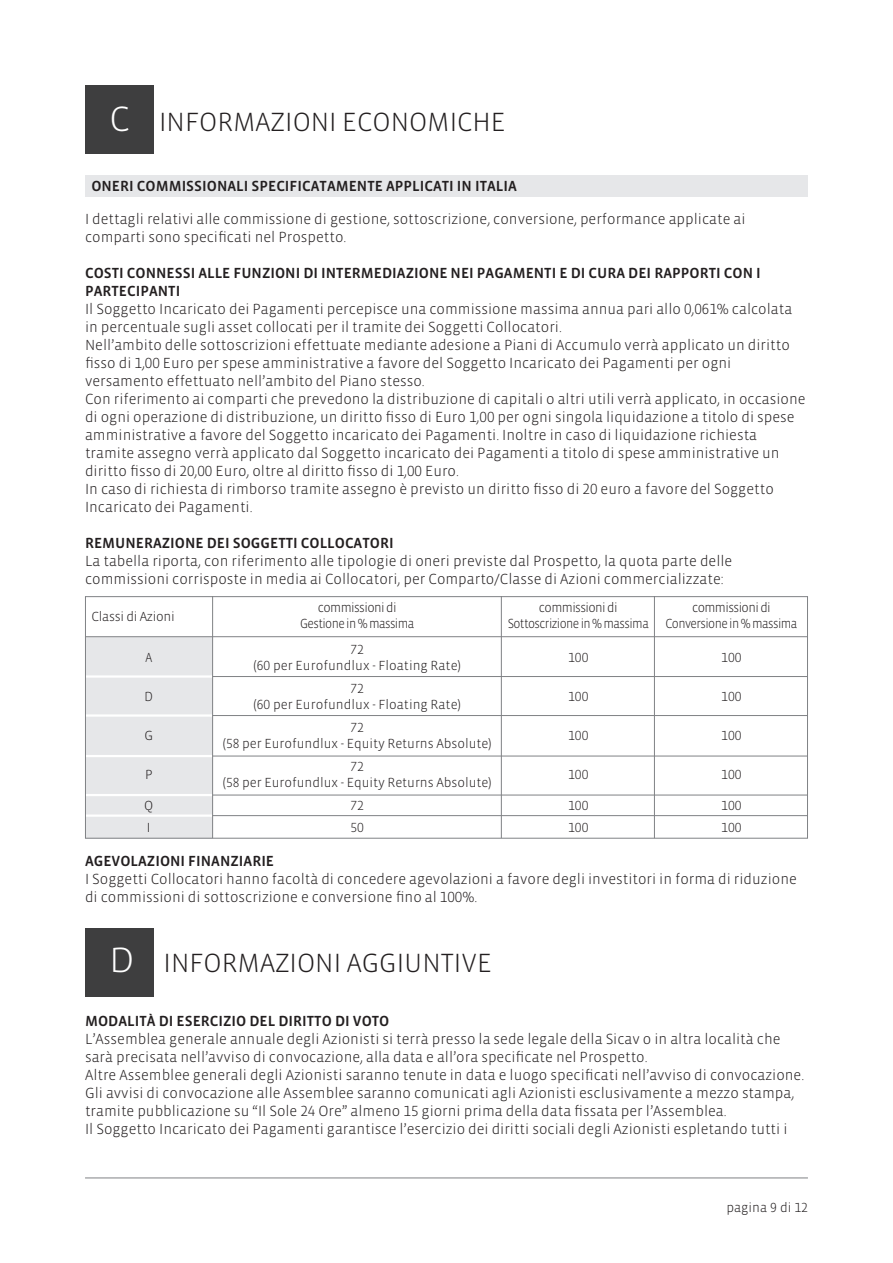
<style>
.page{position:relative;width:893px;height:1263px;background:#fff}
.page>*{position:absolute;margin:0;border:0;box-sizing:border-box;transform-origin:0 0}
.t1{font:300 27px "Vista Sans OTCE";color:#231f20}
.t2{font:300 15px/18px "Vista Sans OTCE";color:#231f20}
.t3{font:500 15px/18px "Vista Sans OTCE";color:#231f20}
.t4{font:300 13.5px "Vista Sans OTCE";letter-spacing:-.005em;color:#231f20}
.t5{font:300 13.5px "Vista Sans OTCE";letter-spacing:-.045em;color:#231f20;scale:.92 1}
.t6{font:300 13.5px "Vista Sans OTCE";letter-spacing:-.045em;color:#231f20;scale:.96 1}
.t7{font:300 13.5px "Vista Sans OTCE";letter-spacing:-.005em;color:#231f20;scale:.91 1}
.s1{font-size:36px;color:#fff}
</style>
<div class="page">
<div style="left:85px;top:637px;width:128px;height:201px;background:#e6e7e9"></div>
<hr style="left:81px;top:675px;width:132px;height:3px;background:#fff">
<hr style="left:213px;top:676px;width:595px;height:1px;background:#808285">
<hr style="left:81px;top:714px;width:132px;height:3px;background:#fff">
<hr style="left:213px;top:715px;width:595px;height:1px;background:#808285">
<hr style="left:81px;top:755px;width:132px;height:2px;background:#fff">
<hr style="left:213px;top:756px;width:595px;height:1px;background:#808285">
<hr style="left:81px;top:794px;width:132px;height:2px;background:#fff">
<hr style="left:81px;top:814px;width:132px;height:3px;background:#fff">
<hr style="left:213px;top:795px;width:595px;height:1px;background:#808285">
<hr style="left:213px;top:815px;width:595px;height:1px;background:#808285">
<hr style="left:85px;top:636px;width:723px;height:1px;background:#808285">
<hr style="left:501px;top:596px;width:1px;height:242px;background:#808285">
<hr style="left:212px;top:596px;width:1px;height:242px;background:#808285">
<hr style="left:654px;top:596px;width:1px;height:242px;background:#808285">
<div style="left:85px;top:596px;width:723px;height:243px;border:1px solid #808285"></div>
<div style="left:85px;top:928px;width:68px;height:69px;background:#3e3e3f"></div>
<div style="left:85px;top:175px;width:723px;height:22px;background:#e6e7e9"></div>
<div style="left:85px;top:85px;width:68px;height:69px;background:#3e3e3f"></div>
<hr style="left:85px;top:1177px;width:723px;height:1px;background:#808285">
<h1 class="t1" style="left:109px;top:111px;width:398px"><span class="s1">C</span> INFORMAZIONI ECONOMICHE</h1>
<p class="t3" style="left:91px;top:178px;width:427px">ONERI COMMISSIONALI SPECIFICATAMENTE APPLICATI IN ITALIA</p>
<p class="t2" style="left:85px;top:211px;width:662px">I dettagli relativi alle commissione di gestione, sottoscrizione, conversione, performance applicate ai comparti sono specificati nel Prospetto.</p>
<p class="t3" style="left:85px;top:265px;width:677px">COSTI CONNESSI ALLE FUNZIONI DI INTERMEDIAZIONE NEI PAGAMENTI E DI CURA DEI RAPPORTI CON I<br>PARTE CIPANTI</p>
<p class="t2" style="left:85px;top:301px;width:722px">Il Soggetto Incaricato dei Pagamenti percepisce una commissione massima annua pari allo 0,061% calcolata in percentuale sugli asset collocati per il tramite dei Soggetti Collocatori.<br>Nell’ambito delle sottoscrizioni effettuate mediante adesione a Piani di Accumulo verrà applicato un diritto fisso di 1,00 Euro per spese amministrative a favore del Soggetto Incaricato dei Pagamenti per ogni versamento effettuato nell’ambito del Piano stesso.<br>Con riferimento ai comparti che prevedono la distribuzione di capitali o altri utili verrà applicato, in occasione di ogni operazione di distribuzione, un diritto fisso di Euro 1,00 per ogni singola liquidazione a titolo di spese amministrative a favore del Soggetto incaricato dei Pagamenti. Inoltre in caso di liquidazione richiesta tramite assegno verrà applicato dal Soggetto incaricato dei Pagamenti a titolo di spese amministrative un diritto fisso di 20,00 Euro, oltre al diritto fisso di 1,00 Euro.<br>In caso di richiesta di rimborso tramite assegno è previsto un diritto fisso di 20 euro a favore del Soggetto Incaricato dei Pagamenti.</p>
<p class="t3" style="left:85px;top:535px;width:310px">REMUNERAZIONE DEI SOGGETTI COLLOCATORI</p>
<p class="t2" style="left:85px;top:553px;width:649px">La tabella riporta, con riferimento alle tipologie di oneri previste dal Prospetto, la quota parte delle commissioni corrisposte in media ai Collocatori, per Comparto/Classe di Azioni commercializzate:</p>
<p class="t6" style="left:318px;top:602px;width:83px">commissioni di</p>
<p class="t6" style="left:539px;top:602px;width:83px">commissioni di</p>
<p class="t6" style="left:692px;top:602px;width:83px">commissioni di</p>
<p class="t4" style="left:91px;top:611px;width:85px">Classi di Azioni</p>
<p class="t5" style="left:300px;top:618px;width:126px">Gestione in % massima</p>
<p class="t5" style="left:508px;top:618px;width:316px">Sottoscrizione in % massima Conversione in % massima</p>
<p class="t7" style="left:145px;top:652px;width:9px">A</p>
<p class="t4" style="left:350px;top:644px;width:15px">72</p>
<p class="t4" style="left:568px;top:652px;width:22px">100</p>
<p class="t4" style="left:721px;top:652px;width:22px">100</p>
<p class="t4" style="left:253px;top:660px;width:209px">(60 per Eurofundlux - Floating Rate)</p>
<p class="t7" style="left:145px;top:691px;width:11px">D</p>
<p class="t4" style="left:350px;top:683px;width:15px">72</p>
<p class="t4" style="left:253px;top:699px;width:209px">(60 per Eurofundlux - Floating Rate)</p>
<p class="t4" style="left:568px;top:691px;width:22px">100</p>
<p class="t4" style="left:721px;top:691px;width:22px">100</p>
<p class="t4" style="left:144px;top:730px;width:10px">G</p>
<p class="t4" style="left:350px;top:722px;width:15px">72</p>
<p class="t4" style="left:223px;top:738px;width:270px">(58 per Eurofundlux - Equity Returns Absolute)</p>
<p class="t4" style="left:568px;top:730px;width:22px">100</p>
<p class="t4" style="left:721px;top:730px;width:22px">100</p>
<p class="t4" style="left:145px;top:769px;width:9px">P</p>
<p class="t4" style="left:350px;top:761px;width:15px">72</p>
<p class="t4" style="left:223px;top:777px;width:270px">(58 per Eurofundlux - Equity Returns Absolute)</p>
<p class="t4" style="left:568px;top:769px;width:22px">100</p>
<p class="t4" style="left:721px;top:769px;width:22px">100</p>
<p class="t4" style="left:144px;top:800px;width:11px">Q</p>
<p class="t4" style="left:350px;top:800px;width:15px">72</p>
<p class="t4" style="left:568px;top:800px;width:22px">100</p>
<p class="t4" style="left:721px;top:800px;width:22px">100</p>
<p class="t4" style="left:147px;top:822px;width:5px">I</p>
<p class="t4" style="left:350px;top:822px;width:15px">50</p>
<p class="t4" style="left:568px;top:822px;width:22px">100</p>
<p class="t4" style="left:721px;top:822px;width:22px">100</p>
<p class="t3" style="left:85px;top:853px;width:191px">AGEVOLAZIONI FINANZIARIE</p>
<p class="t2" style="left:85px;top:871px;width:713px">I Soggetti Collocatori hanno facoltà di concedere agevolazioni a favore degli investitori in forma di riduzione di commissioni di sottoscrizione e conversione fino al 100%.</p>
<h1 class="t1" style="left:109px;top:952px;width:384px"><span class="s1">D</span> INFORMAZIONI AGGIUNTIVE</h1>
<p class="t3" style="left:85px;top:1014px;width:306px">MODALITÀ DI ESERCIZIO DEL DIRITTO DI VOTO</p>
<p class="t2" style="left:85px;top:1031px;width:721px">L’Assemblea generale annuale degli Azionisti si terrà presso la sede legale della Sicav o in altra località che sarà precisata nell’avviso di convocazione, alla data e all’ora specificate nel Prospetto.<br>Altre Assemblee generali degli Azionisti saranno tenute in data e luogo specificati nell’avviso di convocazione.<br>Gli avvisi di convocazione alle Assemblee saranno comunicati agli Azionisti esclusivamente a mezzo stampa, tramite pubblicazione su “Il Sole 24 Ore” almeno 15 giorni prima della data fissata per l’Assemblea.<br>Il Soggetto Incaricato dei Pagamenti garantisce l’esercizio dei diritti sociali degli Azionisti espletando tutti i</p>
<p class="t4" style="left:726px;top:1201px;width:83px">pagina 9 di 12</p>
</div>
